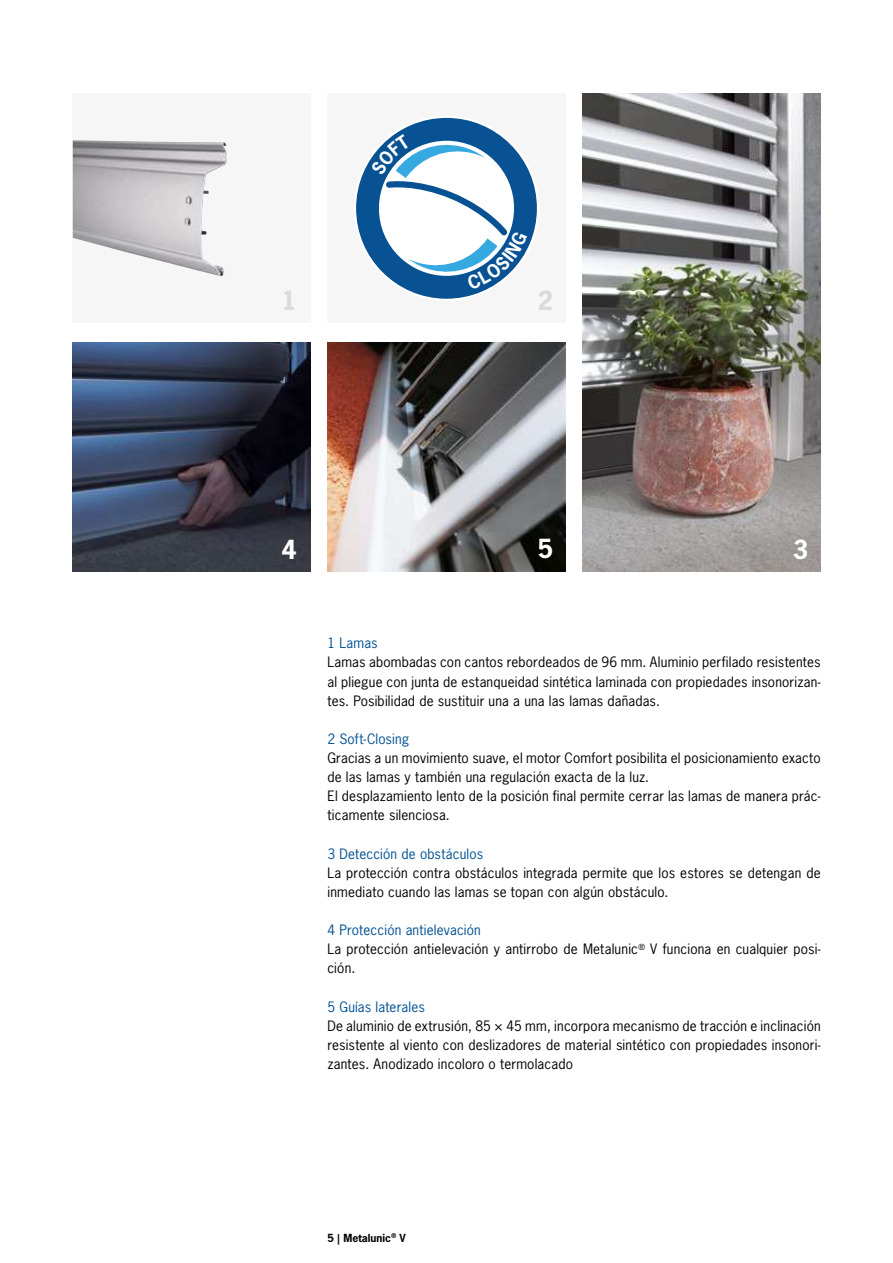
<style>
.page{position:relative;width:893px;height:1263px;background:#fff}
.page>*{position:absolute;margin:0;border:0;box-sizing:border-box;transform-origin:0 0}
.t1{font:700 24.75px "News Gothic";color:#fff}
.t2{font:700 24.75px "News Gothic";color:#dadada}
.t3{font:13.5px/19.2px "News Gothic";letter-spacing:.015em;color:#000}
.t4{font:13.5px "News Gothic";letter-spacing:.01em;color:#005092}
.t5{font:700 10.5px "News Gothic";color:#000}
.s1{color:#005092}
</style>
<div class="page">
<div style="left:72px;top:94px;width:238px;height:229px;background:#f6f6f6"></div>
<img style="left:73px;top:140px;width:154px;height:136px">
<img style="left:72px;top:342px;width:238px;height:230px">
<img style="left:327px;top:342px;width:239px;height:230px">
<div style="left:327px;top:94px;width:239px;height:229px;background:#f6f6f6"></div>
<img style="left:583px;top:94px;width:238px;height:478px">
<svg style="left:356px;top:117px;width:181px;height:182px"></svg>
<h1 class="t2" style="left:281px;top:285px;width:17px">1</h1>
<h1 class="t2" style="left:538px;top:284px;width:17px">2</h1>
<h1 class="t1" style="left:281px;top:533px;width:17px">4</h1>
<h1 class="t1" style="left:538px;top:532px;width:17px">5</h1>
<h1 class="t1" style="left:793px;top:533px;width:17px">3</h1>
<p class="t4" style="left:327px;top:634px;width:52px">1 Lamas</p>
<p class="t3" style="left:327px;top:652px;width:495px;text-align:justify">Lamas abombadas con cantos rebordeados de 96 mm. Aluminio perfilado resistentes al pliegue con junta de estanqueidad sintética laminada con propiedades insonorizan&shy;tes. Posibilidad de sustituir una a una las lamas dañadas.</p>
<p class="t4" style="left:327px;top:730px;width:83px">2 Soft-Closing</p>
<p class="t3" style="left:327px;top:748px;width:495px">Gracias a un movimiento suave, el motor Comfort posibilita el posicionamiento exacto de las lamas y también una regulación exacta de la luz.<br>El desplazamiento lento de la posición final permite cerrar las lamas de manera prác&shy;ticamente silenciosa.</p>
<p class="t4" style="left:327px;top:845px;width:157px">3 Detección de obstáculos</p>
<p class="t3" style="left:327px;top:863px;width:495px">La protección contra obstáculos integrada permite que los estores se detengan de inmediato cuando las lamas se topan con algún obstáculo.</p>
<p class="t3" style="left:327px;top:920px;width:495px"><span class="s1">4 Protección antielevación<br></span>La protección antielevación y antirrobo de Metalunic<sup>®</sup> V funciona en cualquier posi&shy;ción.</p>
<p class="t4" style="left:327px;top:998px;width:99px">5 Guías laterales</p>
<p class="t3" style="left:327px;top:1016px;width:495px;text-align:justify">De aluminio de extrusión, 85 × 45 mm, incorpora mecanismo de tracción e inclinación resistente al viento con deslizadores de material sintético con propiedades insonori&shy;zantes. Anodizado incoloro o termolacado</p>
<p class="t5" style="left:327px;top:1231px;width:80px">5 | Metalunic<sup>®</sup> V</p>
</div>
